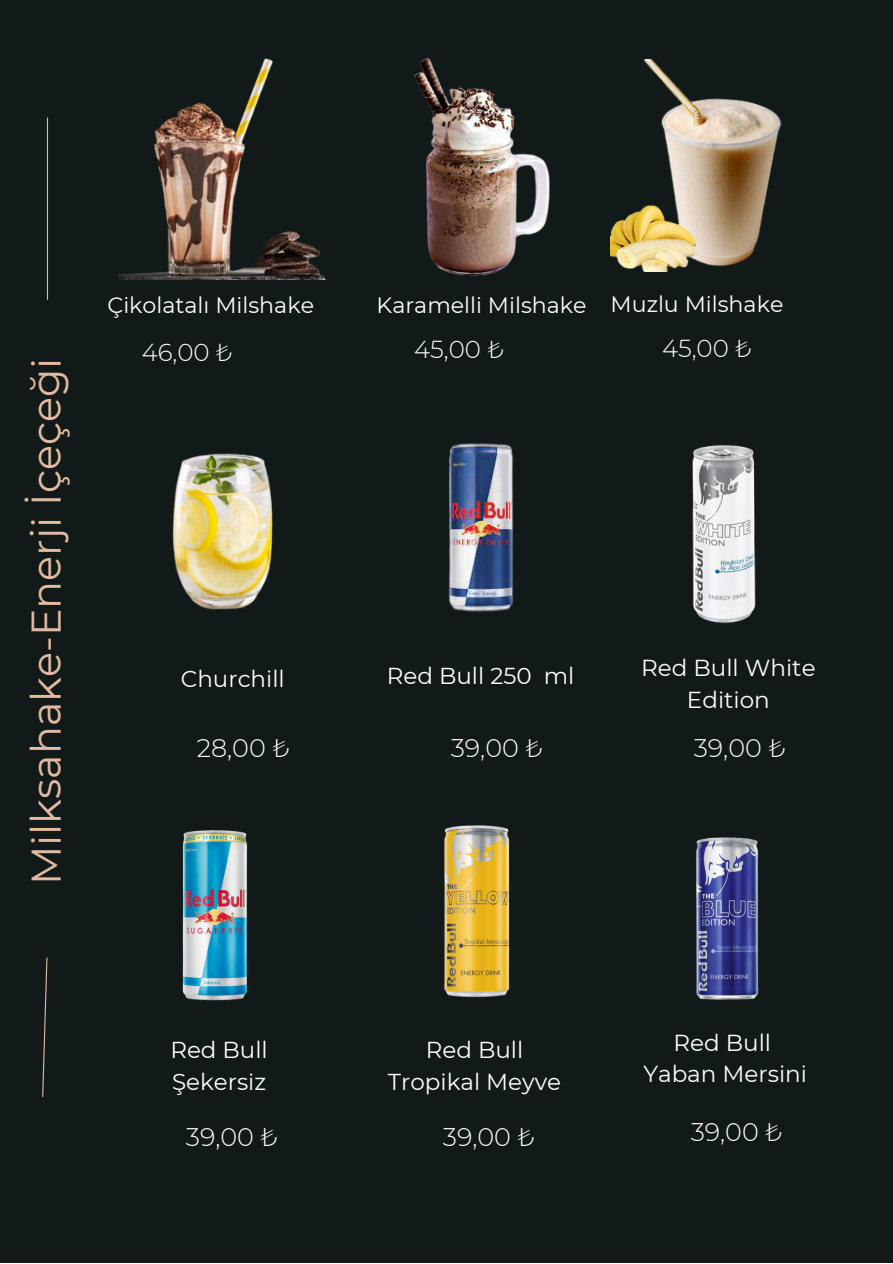
<style>
.page{position:relative;width:893px;height:1264px;background:#fff}
.page>*{position:absolute;margin:0;border:0;box-sizing:border-box;transform-origin:0 0}
.t1{font:41.25px "Montserrat";color:#e2baa1}
.t2{font:300 25.5px "Montserrat";color:#fff}
.t3{font:300 24.45px "Montserrat";color:#fff}
.t4{font:23.1px/31.5px "Montserrat";color:#fff;text-align:center}
.t5{font:22.95px/31.5px "Montserrat";color:#fff}
.t6{font:22.2px "Montserrat";color:#fff}
</style>
<div class="page">
<div style="left:0;top:0;width:892px;height:1262px;background:#121a19"></div>
<hr style="left:47px;top:118px;width:1px;height:182px;background:#e2baa1">
<svg style="left:42px;top:957px;width:6px;height:140px"></svg>
<img style="left:172px;top:453px;width:101px;height:157px">
<img style="left:448px;top:443px;width:66px;height:169px">
<img style="left:692px;top:445px;width:64px;height:179px">
<img style="left:610px;top:60px;width:172px;height:212px">
<img style="left:119px;top:58px;width:191px;height:221px">
<img style="left:310px;top:57px;width:240px;height:223px">
<img style="left:182px;top:830px;width:66px;height:171px">
<img style="left:444px;top:825px;width:66px;height:173px">
<img style="left:696px;top:837px;width:63px;height:163px">
<h1 class="t1" style="left:21px;top:885px;width:522px;rotate:-90deg">Mi lksahake-Enerji İçeçeği</h1>
<p class="t6" style="left:376px;top:291px;width:408px">Karamelli Milshake Muzlu Milshake</p>
<p class="t6" style="left:107px;top:291px;width:208px">Çi kolatalı Mi lshake</p>
<p class="t3" style="left:142px;top:337px;width:92px">46,00 ₺</p>
<p class="t3" style="left:414px;top:334px;width:91px">45,00 ₺</p>
<p class="t3" style="left:662px;top:333px;width:91px">45,00 ₺</p>
<p class="t5" style="left:181px;top:663px;width:105px">Churchill</p>
<p class="t5" style="left:387px;top:660px;width:189px">Red Bull 250 ml</p>
<p class="t4" style="left:641px;top:652px;width:176px">Red Bull White<br>Edition</p>
<p class="t2" style="left:197px;top:732px;width:94px">28,00 ₺</p>
<p class="t2" style="left:451px;top:732px;width:93px">39,00 ₺</p>
<p class="t2" style="left:693px;top:732px;width:93px">39,00 ₺</p>
<p class="t4" style="left:643px;top:1026px;width:161px">Red Bull<br>Yaban Mersini</p>
<p class="t5" style="left:388px;top:1034px;width:174px;text-align:center">Red Bull<br>Tropi kal Meyve</p>
<p class="t5" style="left:170px;top:1034px;width:99px">Red Bull<br>Şekersiz</p>
<p class="t2" style="left:186px;top:1121px;width:93px">39,00 ₺</p>
<p class="t2" style="left:443px;top:1121px;width:93px">39,00 ₺</p>
<p class="t2" style="left:690px;top:1115px;width:93px">39,00 ₺</p>
</div>
